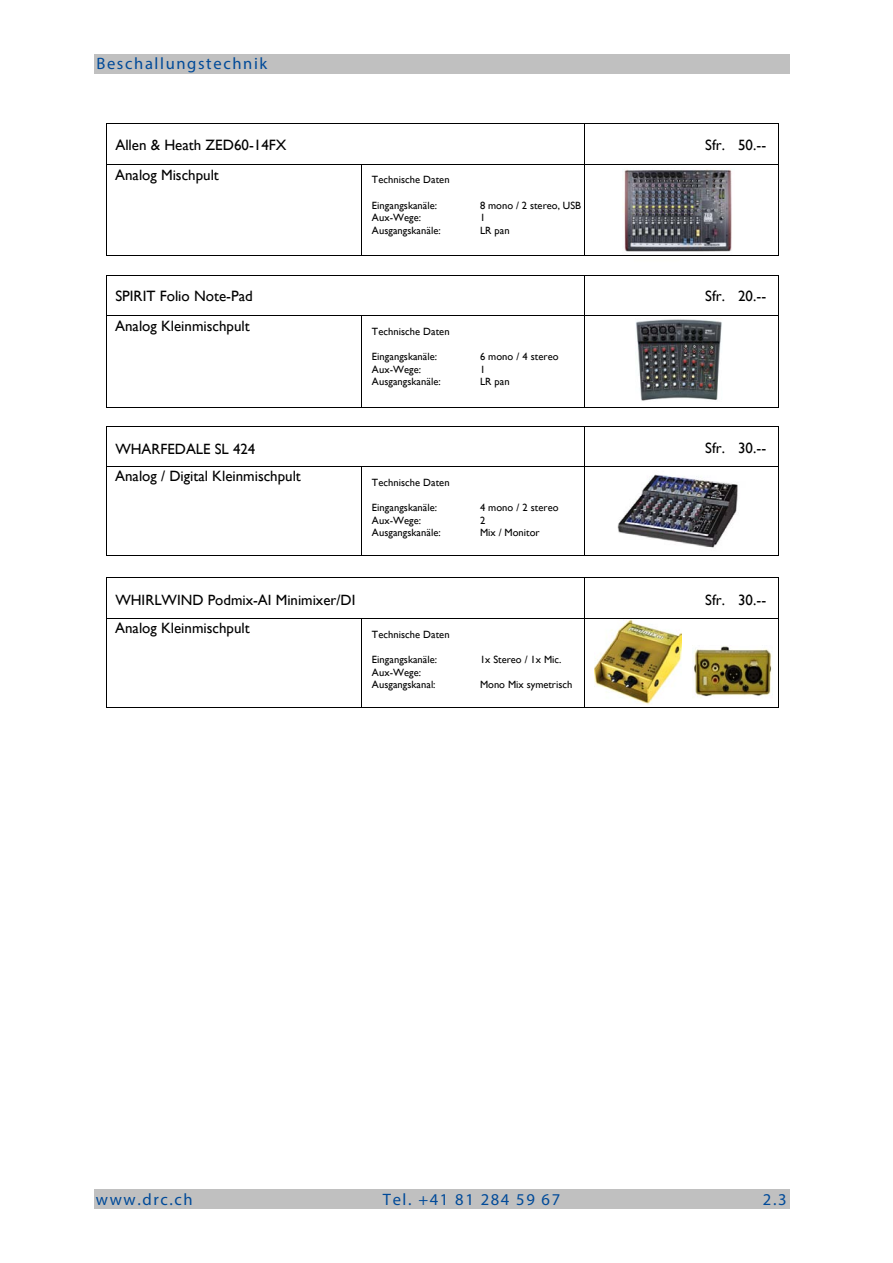
<style>
.page{position:relative;width:893px;height:1263px;background:#fff}
.page>*{position:absolute;margin:0;border:0;box-sizing:border-box;transform-origin:0 0}
.t1{font:16.5px "Myriad";letter-spacing:.1em;color:#004a99}
.t2{font:15px "Gill Sans";color:#000}
.t3{font:14.85px "Gill Sans";color:#000}
.t4{font:10.5px/12.6px "Gill Sans";letter-spacing:.005em;color:#000}
</style>
<div class="page">
<img style="left:595px;top:619px;width:86px;height:86px">
<img style="left:622px;top:169px;width:112px;height:87px">
<div style="left:94px;top:54px;width:695px;height:20px;background:#c0c0c0"></div>
<div style="left:94px;top:1190px;width:695px;height:19px;background:#c0c0c0"></div>
<img style="left:617px;top:474px;width:121px;height:74px">
<hr style="left:107px;top:426px;width:477px;height:1px;background:#000">
<hr style="left:585px;top:426px;width:193px;height:1px;background:#000">
<hr style="left:106px;top:427px;width:1px;height:39px;background:#000">
<hr style="left:584px;top:427px;width:1px;height:39px;background:#000">
<hr style="left:778px;top:427px;width:1px;height:39px;background:#000">
<hr style="left:107px;top:466px;width:254px;height:1px;background:#000">
<hr style="left:362px;top:466px;width:222px;height:1px;background:#000">
<hr style="left:585px;top:466px;width:193px;height:1px;background:#000">
<hr style="left:106px;top:467px;width:1px;height:88px;background:#000">
<hr style="left:107px;top:555px;width:254px;height:1px;background:#000">
<hr style="left:361px;top:467px;width:1px;height:88px;background:#000">
<hr style="left:362px;top:555px;width:222px;height:1px;background:#000">
<hr style="left:584px;top:467px;width:1px;height:88px;background:#000">
<hr style="left:585px;top:555px;width:193px;height:1px;background:#000">
<hr style="left:778px;top:467px;width:1px;height:88px;background:#000">
<hr style="left:107px;top:275px;width:477px;height:1px;background:#000">
<hr style="left:585px;top:275px;width:193px;height:1px;background:#000">
<hr style="left:106px;top:276px;width:1px;height:39px;background:#000">
<hr style="left:584px;top:276px;width:1px;height:39px;background:#000">
<hr style="left:778px;top:276px;width:1px;height:39px;background:#000">
<hr style="left:107px;top:315px;width:254px;height:1px;background:#000">
<hr style="left:362px;top:315px;width:222px;height:1px;background:#000">
<hr style="left:585px;top:315px;width:193px;height:1px;background:#000">
<hr style="left:106px;top:316px;width:1px;height:91px;background:#000">
<hr style="left:107px;top:407px;width:254px;height:1px;background:#000">
<hr style="left:361px;top:316px;width:1px;height:91px;background:#000">
<hr style="left:362px;top:407px;width:222px;height:1px;background:#000">
<hr style="left:584px;top:316px;width:1px;height:91px;background:#000">
<hr style="left:585px;top:407px;width:193px;height:1px;background:#000">
<hr style="left:778px;top:316px;width:1px;height:91px;background:#000">
<img style="left:635px;top:319px;width:87px;height:82px">
<hr style="left:107px;top:123px;width:477px;height:1px;background:#000">
<hr style="left:585px;top:123px;width:193px;height:1px;background:#000">
<hr style="left:106px;top:124px;width:1px;height:40px;background:#000">
<hr style="left:584px;top:124px;width:1px;height:40px;background:#000">
<hr style="left:778px;top:124px;width:1px;height:40px;background:#000">
<hr style="left:107px;top:164px;width:254px;height:1px;background:#000">
<hr style="left:362px;top:164px;width:222px;height:1px;background:#000">
<hr style="left:585px;top:164px;width:193px;height:1px;background:#000">
<hr style="left:106px;top:165px;width:1px;height:91px;background:#000">
<hr style="left:107px;top:256px;width:254px;height:1px;background:#000">
<hr style="left:361px;top:165px;width:1px;height:91px;background:#000">
<hr style="left:362px;top:256px;width:222px;height:1px;background:#000">
<hr style="left:584px;top:165px;width:1px;height:91px;background:#000">
<hr style="left:585px;top:256px;width:193px;height:1px;background:#000">
<hr style="left:778px;top:165px;width:1px;height:91px;background:#000">
<hr style="left:107px;top:578px;width:477px;height:1px;background:#000">
<hr style="left:585px;top:578px;width:193px;height:1px;background:#000">
<hr style="left:106px;top:578px;width:1px;height:40px;background:#000">
<hr style="left:584px;top:578px;width:1px;height:40px;background:#000">
<hr style="left:778px;top:578px;width:1px;height:40px;background:#000">
<hr style="left:107px;top:618px;width:254px;height:1px;background:#000">
<hr style="left:362px;top:618px;width:222px;height:1px;background:#000">
<hr style="left:585px;top:618px;width:193px;height:1px;background:#000">
<hr style="left:106px;top:619px;width:1px;height:88px;background:#000">
<hr style="left:107px;top:707px;width:254px;height:1px;background:#000">
<hr style="left:361px;top:619px;width:1px;height:88px;background:#000">
<hr style="left:362px;top:707px;width:222px;height:1px;background:#000">
<hr style="left:584px;top:619px;width:1px;height:88px;background:#000">
<hr style="left:585px;top:707px;width:193px;height:1px;background:#000">
<hr style="left:778px;top:619px;width:1px;height:88px;background:#000">
<img style="left:692px;top:646px;width:80px;height:52px">
<h1 class="t1" style="left:96px;top:54px;width:172px">Beschallungstechnik</h1>
<h2 class="t2" style="left:115px;top:136px;width:173px">Allen &amp; Heath ZED60-14FX</h2>
<h2 class="t2" style="left:705px;top:136px;width:63px">Sfr. 50.--</h2>
<p class="t4" style="left:372px;top:173px;width:79px">Technische Daten</p>
<p class="t4" style="left:372px;top:199px;width:67px">Eingangskanäle:</p>
<p class="t4" style="left:480px;top:199px;width:102px">8 mono / 2 stereo, USB</p>
<p class="t4" style="left:372px;top:211px;width:51px">Aux-Wege:</p>
<p class="t4" style="left:480px;top:211px;width:7px">1</p>
<p class="t4" style="left:372px;top:224px;width:70px">Ausgangskanäle:</p>
<p class="t4" style="left:480px;top:224px;width:31px">LR pan</p>
<h2 class="t2" style="left:115px;top:166px;width:105px">Analog Mischpult</h2>
<h2 class="t2" style="left:115px;top:287px;width:139px">SPIRIT Folio Note-Pad</h2>
<h2 class="t2" style="left:115px;top:317px;width:136px">Analog Kleinmischpult</h2>
<h3 class="t3" style="left:115px;top:440px;width:141px">WHARFEDALE SL 424</h3>
<h2 class="t2" style="left:115px;top:468px;width:187px">Analog / Digital Kleinmischpult</h2>
<p class="t4" style="left:372px;top:325px;width:79px">Technische Daten</p>
<p class="t4" style="left:372px;top:350px;width:67px">Eingangskanäle:</p>
<p class="t4" style="left:480px;top:350px;width:80px">6 mono / 4 stereo</p>
<p class="t4" style="left:372px;top:363px;width:51px">Aux-Wege:</p>
<p class="t4" style="left:480px;top:363px;width:7px">1</p>
<p class="t4" style="left:372px;top:375px;width:70px">Ausgangskanäle:</p>
<p class="t4" style="left:480px;top:375px;width:31px">LR pan</p>
<p class="t4" style="left:372px;top:476px;width:79px">Technische Daten</p>
<p class="t4" style="left:372px;top:501px;width:67px">Eingangskanäle:</p>
<p class="t4" style="left:480px;top:501px;width:80px">4 mono / 2 stereo</p>
<p class="t4" style="left:372px;top:514px;width:51px">Aux-Wege:</p>
<p class="t4" style="left:480px;top:514px;width:7px">2</p>
<p class="t4" style="left:372px;top:526px;width:70px">Ausgangskanäle:</p>
<p class="t4" style="left:480px;top:526px;width:61px">Mix / Monitor</p>
<h2 class="t2" style="left:705px;top:287px;width:63px">Sfr. 20.--</h2>
<h2 class="t2" style="left:705px;top:439px;width:63px">Sfr. 30.--</h2>
<h3 class="t3" style="left:115px;top:592px;width:241px">WHIRLWIND Podmix-AI Minimixer/DI</h3>
<h2 class="t2" style="left:705px;top:591px;width:63px">Sfr. 30.--</h2>
<p class="t4" style="left:372px;top:628px;width:79px">Technische Daten</p>
<p class="t4" style="left:372px;top:653px;width:67px">Eingangskanäle:</p>
<p class="t4" style="left:480px;top:653px;width:83px">1x Stereo / 1x Mic.</p>
<p class="t4" style="left:372px;top:666px;width:65px">Aux-Wege:<br>Ausgangskanal:</p>
<h2 class="t2" style="left:115px;top:619px;width:136px">Analog Kleinmischpult</h2>
<p class="t4" style="left:480px;top:678px;width:94px">Mono Mix symetrisch</p>
<h1 class="t1" style="left:96px;top:1189px;width:98px">www.drc.ch</h1>
<h1 class="t1" style="left:383px;top:1189px;width:179px">Tel. +41 81 284 59 67</h1>
<h1 class="t1" style="left:762px;top:1189px;width:25px">2.3</h1>
</div>
